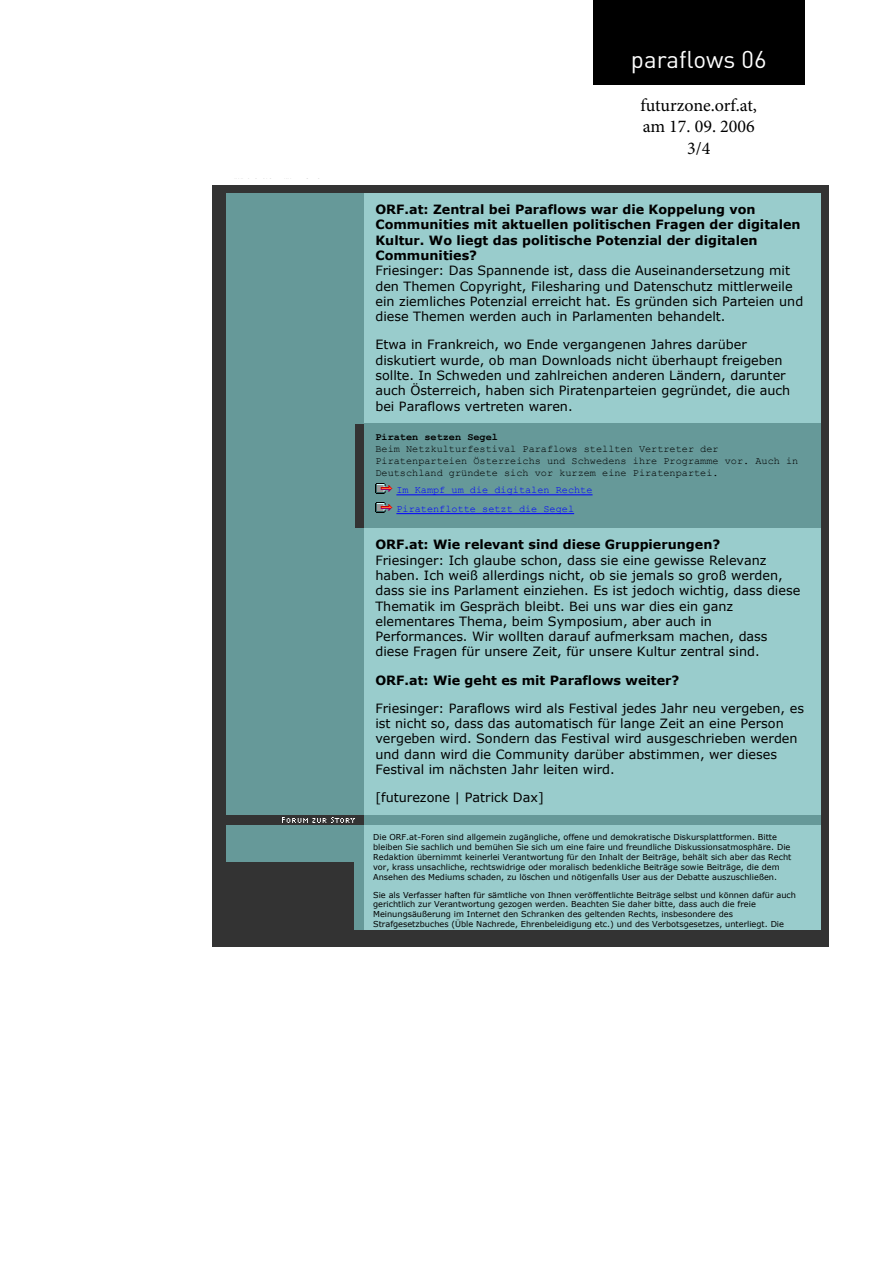
<style>
.page{position:relative;width:893px;height:1263px;background:#fff}
.page>*{position:absolute;margin:0;border:0;box-sizing:border-box;transform-origin:0 0}
.t1{font:24px "DIN Pro";color:#fff}
.t2{font:18px/21.6px "Minion Pro";color:#000;text-align:center}
.t3{font:12.75px/15.3px "Verdana";color:#000}
.t4{font:700 12.75px/15.3px "Verdana";color:#000}
.t5{font:10.2px/12.3px "Courier New";color:#000}
.t6{font:10.2px/18.8px "Courier New";color:#00f}
.t7{font:700 10.2px "Courier New";color:#000}
.t8{font:8.1px/9.8px "Verdana";color:#000}
</style>
<div class="page">
<div style="left:593px;top:0;width:211px;height:85px;background:#000"></div>
<div style="left:213px;top:185px;width:616px;height:761px;background:#333"></div>
<div style="left:226px;top:193px;width:129px;height:230px;background:#699"></div>
<div style="left:355px;top:193px;width:9px;height:230px;background:#699"></div>
<div style="left:364px;top:193px;width:456px;height:230px;background:#9cc"></div>
<div style="left:226px;top:423px;width:129px;height:105px;background:#699"></div>
<div style="left:364px;top:423px;width:456px;height:105px;background:#699"></div>
<div style="left:226px;top:528px;width:129px;height:287px;background:#699"></div>
<div style="left:355px;top:528px;width:9px;height:287px;background:#699"></div>
<div style="left:364px;top:528px;width:456px;height:287px;background:#9cc"></div>
<div style="left:364px;top:815px;width:456px;height:10px;background:#699"></div>
<div style="left:226px;top:825px;width:129px;height:37px;background:#699"></div>
<div style="left:355px;top:825px;width:9px;height:105px;background:#699"></div>
<div style="left:364px;top:825px;width:456px;height:105px;background:#9cc"></div>
<img style="left:375px;top:483px;width:18px;height:10px">
<hr style="left:396px;top:495px;width:196px;height:1px;background:#00f">
<img style="left:375px;top:502px;width:18px;height:10px">
<hr style="left:396px;top:513px;width:178px;height:1px;background:#00f">
<img style="left:283px;top:817px;width:72px;height:6px">
<h1 class="t1" style="left:631px;top:43px;width:137px">paraflows 06</h1>
<h2 class="t2" style="left:640px;top:94px;width:118px">futurzone.orf.at, am 17. 09. 2006<br>3/4</h2>
<p class="t4" style="left:375px;top:202px;width:427px">ORF.at: Zentral bei Paraflows war die Koppelung von Communities mit aktuellen politischen Fragen der digitalen Kultur. Wo liegt das politische Potenzial der digitalen Communities?</p>
<p class="t3" style="left:375px;top:263px;width:429px">Friesinger: Das Spannende ist, dass die Auseinandersetzung mit den Themen Copyright, Filesharing und Datenschutz mittlerweile ein ziemliches Potenzial erreicht hat. Es gründen sich Parteien und diese Themen werden auch in Parlamenten behandelt.</p>
<p class="t3" style="left:375px;top:337px;width:416px">Etwa in Frankreich, wo Ende vergangenen Jahres darüber diskutiert wurde, ob man Downloads nicht überhaupt freigeben sollte. In Schweden und zahlreichen anderen Ländern, darunter auch Österreich, haben sich Piratenparteien gegründet, die auch bei Paraflows vertreten waren.</p>
<p class="t7" style="left:375px;top:430px;width:124px">Piraten setzen Segel</p>
<p class="t5" style="left:375px;top:442px;width:424px">Beim Netzkulturfestival Paraflows stellten Vertreter der<br>Piratenparteien Österreichs und Schwedens ihre Programme vor. Auch in<br>Deutschland gründete sich vor kurzem eine Piratenpartei.</p>
<p class="t6" style="left:396px;top:480px;width:198px">Im Kampf um die digitalen Rechte<br>Piratenflotte setzt die Segel</p>
<p class="t4" style="left:375px;top:537px;width:346px">ORF.at: Wie relevant sind diese Gruppierungen?</p>
<p class="t3" style="left:375px;top:552px;width:426px">Friesinger: Ich glaube schon, dass sie eine gewisse Relevanz haben. Ich weiß allerdings nicht, ob sie jemals so groß werden, dass sie ins Parlament einziehen. Es ist jedoch wichtig, dass diese Thematik im Gespräch bleibt. Bei uns war dies ein ganz elementares Thema, beim Symposium, aber auch in Performances. Wir wollten darauf aufmerksam machen, dass diese Fragen für unsere Zeit, für unsere Kultur zentral sind.</p>
<p class="t4" style="left:375px;top:672px;width:305px">ORF.at: Wie geht es mit Paraflows weiter?</p>
<p class="t3" style="left:375px;top:700px;width:430px">Friesinger: Paraflows wird als Festival jedes Jahr neu vergeben, es ist nicht so, dass das automatisch für lange Zeit an eine Person vergeben wird. Sondern das Festival wird ausgeschrieben werden und dann wird die Community darüber abstimmen, wer dieses Festival im nächsten Jahr leiten wird.</p>
<p class="t3" style="left:375px;top:790px;width:170px">[futurezone | Patrick Dax]</p>
<p class="t8" style="left:373px;top:832px;width:420px">Die ORF.at-Foren sind allgemein zugängliche, offene und demokratische Diskursplattformen. Bitte bleiben Sie sachlich und bemühen Sie sich um eine faire und freundliche Diskussionsatmosphäre. Die Redaktion übernimmt keinerlei Verantwortung für den Inhalt der Beiträge, behält sich aber das Recht vor, krass unsachliche, rechtswidrige oder moralisch bedenkliche Beiträge sowie Beiträge, die dem Ansehen des Mediums schaden, zu löschen und nötigenfalls User aus der Debatte auszuschließen.</p>
<p class="t8" style="left:373px;top:890px;width:424px">Sie als Verfasser haften für sämtliche von Ihnen veröffentlichte Beiträge selbst und können dafür auch gerichtlich zur Verantwortung gezogen werden. Beachten Sie daher bitte, dass auch die freie Meinungsäußerung im Internet den Schranken des geltenden Rechts, insbesondere des Strafgesetzbuches (Üble Nachrede, Ehrenbeleidigung etc.) und des Verbotsgesetzes, unterliegt. Die</p>
</div>
